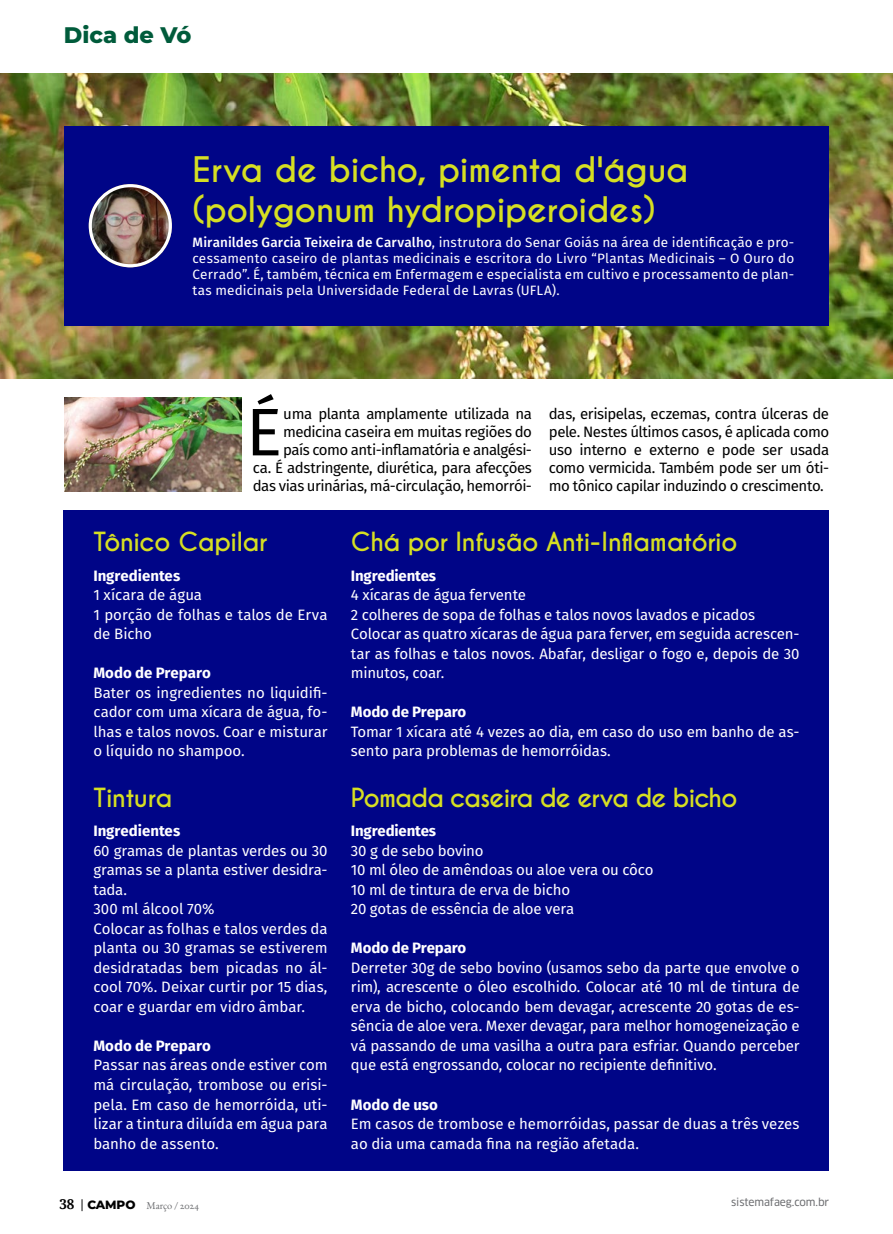
<style>
.page{position:relative;width:893px;height:1234px;background:#fff}
.page>*{position:absolute;margin:0;border:0;box-sizing:border-box;transform-origin:0 0}
.t1{font:67.2px "Fira Sans";color:#000}
.t2{font:700 33px/39.6px "Caviar Dreams";letter-spacing:-.01em;color:#d6df22}
.t3{font:700 24.75px "Caviar Dreams";letter-spacing:-.02em;color:#d6df22}
.t4{font:700 24.75px "Caviar Dreams";letter-spacing:-.04em;color:#d6df22}
.t5{font:800 22.5px "Montserrat";color:#005b3b}
.t6{font:15px/19.5px "Fira Sans";letter-spacing:-.01em;color:#fff}
.t7{font:15px/18px "Fira Sans";letter-spacing:-.03em;color:#000;text-align:right}
.t8{font:700 15px "Fira Sans";letter-spacing:-.005em;color:#fff}
.t9{font:13.5px/16.2px "Fira Sans";letter-spacing:.005em;color:#fff;text-align:justify}
.t10{font:10.5px "EB Garamond 12";letter-spacing:-.01em;color:#6d6e71}
.t11{font:10.5px "Clan OSF News";letter-spacing:-.01em;color:#6d6e71}
.s1{font-weight:500}
.s2{font-family:"Droid Serif";font-weight:700;font-size:13.5px;color:#000}
.s3{font-family:"Clan OSF News";font-size:12px;color:#000}
.s4{font-family:"Montserrat";font-weight:800;font-size:12px;color:#000}
</style>
<div class="page">
<img style="left:0;top:73px;width:893px;height:305px">
<div style="left:64px;top:126px;width:765px;height:199px;background:#000587"></div>
<img style="left:89px;top:184px;width:83px;height:83px;border-radius:42px">
<div style="left:89px;top:184px;width:83px;height:83px;border:3px solid #fff;border-radius:50%"></div>
<div style="left:64px;top:510px;width:765px;height:659px;background:#000587"></div>
<img style="left:64px;top:397px;width:178px;height:94px">
<h3 class="t5" style="left:64px;top:19px;width:129px">Dica de Vó</h3>
<h2 class="t2" style="left:193px;top:151px;width:497px">Erva de bicho, pimenta d'água (polygonum hydropiperoides)</h2>
<p class="t9" style="left:193px;top:233px;width:603px"><span class="s1">Miranildes Garcia Teixeira de Carvalho</span>, instrutora do Senar Goiás na área de identificação e pro&shy;cessamento caseiro de plantas medicinais e escritora do Livro “Plantas Medicinais – O Ouro do Cerrado”. É, também, técnica em Enfermagem e especialista em cultivo e processamento de plan&shy;tas medicinais pela Universidade Federal de Lavras (UFLA).</p>
<h1 class="t1" style="left:246px;top:381px;width:37px">É</h1>
<p class="t7" style="left:253px;top:404px;width:281px">uma planta amplamente utilizada na medicina caseira em muitas regiões do país como anti-inflamatória e analgési-<br>ca. É adstringente, diurética, para afecções das vias urinárias, má-circulação, hemorrói-</p>
<p class="t7" style="left:549px;top:404px;width:282px;text-align:justify">das, erisipelas, eczemas, contra úlceras de pele. Nestes últimos casos, é aplicada como uso interno e externo e pode ser usada como vermicida. Também pode ser um óti&shy;mo tônico capilar induzindo o crescimento.</p>
<h3 class="t3" style="left:93px;top:526px;width:176px">Tônico Capilar</h3>
<p class="t8" style="left:93px;top:562px;width:88px">Ingredientes</p>
<p class="t6" style="left:93px;top:584px;width:236px">1 xícara de água<br>1 porção de folhas e talos de Erva de Bicho</p>
<p class="t8" style="left:93px;top:660px;width:119px">Modo de Preparo</p>
<p class="t6" style="left:93px;top:682px;width:236px;text-align:justify">Bater os ingredientes no liquidifi&shy;cador com uma xícara de água, fo&shy;lhas e talos novos. Coar e misturar o líquido no shampoo.</p>
<h3 class="t3" style="left:93px;top:782px;width:81px">Tintura</h3>
<p class="t8" style="left:93px;top:818px;width:88px">Ingredientes</p>
<p class="t6" style="left:93px;top:840px;width:236px">60 gramas de plantas verdes ou 30 gramas se a planta estiver desidra&shy;tada.<br>300 ml álcool 70%<br>Colocar as folhas e talos verdes da planta ou 30 gramas se estiverem desidratadas bem picadas no ál&shy;cool 70%. Deixar curtir por 15 dias, coar e guardar em vidro âmbar.</p>
<p class="t8" style="left:93px;top:1032px;width:119px">Modo de Preparo</p>
<p class="t6" style="left:93px;top:1054px;width:236px;text-align:justify">Passar nas áreas onde estiver com má circulação, trombose ou erisi&shy;pela. Em caso de hemorróida, uti&shy;lizar a tintura diluída em água para banho de assento.</p>
<h3 class="t3" style="left:351px;top:526px;width:388px">Chá por Infusão Anti-Inflamatório</h3>
<p class="t8" style="left:351px;top:562px;width:87px">Ingredientes</p>
<p class="t6" style="left:351px;top:584px;width:450px">4 xícaras de água fervente<br>2 colheres de sopa de folhas e talos novos lavados e picados Colocar as quatro xícaras de água para ferver, em seguida acrescen&shy;tar as folhas e talos novos. Abafar, desligar o fogo e, depois de 30 minutos, coar.</p>
<p class="t8" style="left:351px;top:699px;width:117px">Modo de Preparo</p>
<p class="t6" style="left:351px;top:721px;width:450px">Tomar 1 xícara até 4 vezes ao dia, em caso do uso em banho de as&shy;sento para problemas de hemorróidas.</p>
<h3 class="t4" style="left:351px;top:782px;width:388px">Pomada caseira de erva de bicho</h3>
<p class="t8" style="left:351px;top:818px;width:87px">Ingredientes</p>
<p class="t6" style="left:351px;top:840px;width:304px">30 g de sebo bovino<br>10 ml óleo de amêndoas ou aloe vera ou côco<br>10 ml de tintura de erva de bicho<br>20 gotas de essência de aloe vera</p>
<p class="t8" style="left:351px;top:935px;width:117px">Modo de Preparo</p>
<p class="t6" style="left:351px;top:957px;width:450px;text-align:justify">Derreter 30g de sebo bovino (usamos sebo da parte que envolve o rim), acrescente o óleo escolhido. Colocar até 10 ml de tintura de erva de bicho, colocando bem devagar, acrescente 20 gotas de es&shy;sência de aloe vera. Mexer devagar, para melhor homogeneização e vá passando de uma vasilha a outra para esfriar. Quando perceber que está engrossando, colocar no recipiente definitivo.</p>
<p class="t8" style="left:351px;top:1091px;width:89px">Modo de uso</p>
<p class="t6" style="left:351px;top:1113px;width:450px">Em casos de trombose e hemorróidas, passar de duas a três vezes ao dia uma camada fina na região afetada.</p>
<p class="t10" style="left:60px;top:1198px;width:141px"><span class="s2">38</span> <span class="s3">|</span> <span class="s4">CAMPO</span> Março / 2024</p>
<p class="t11" style="left:731px;top:1195px;width:100px">sistemafaeg.com.br</p>
</div>
